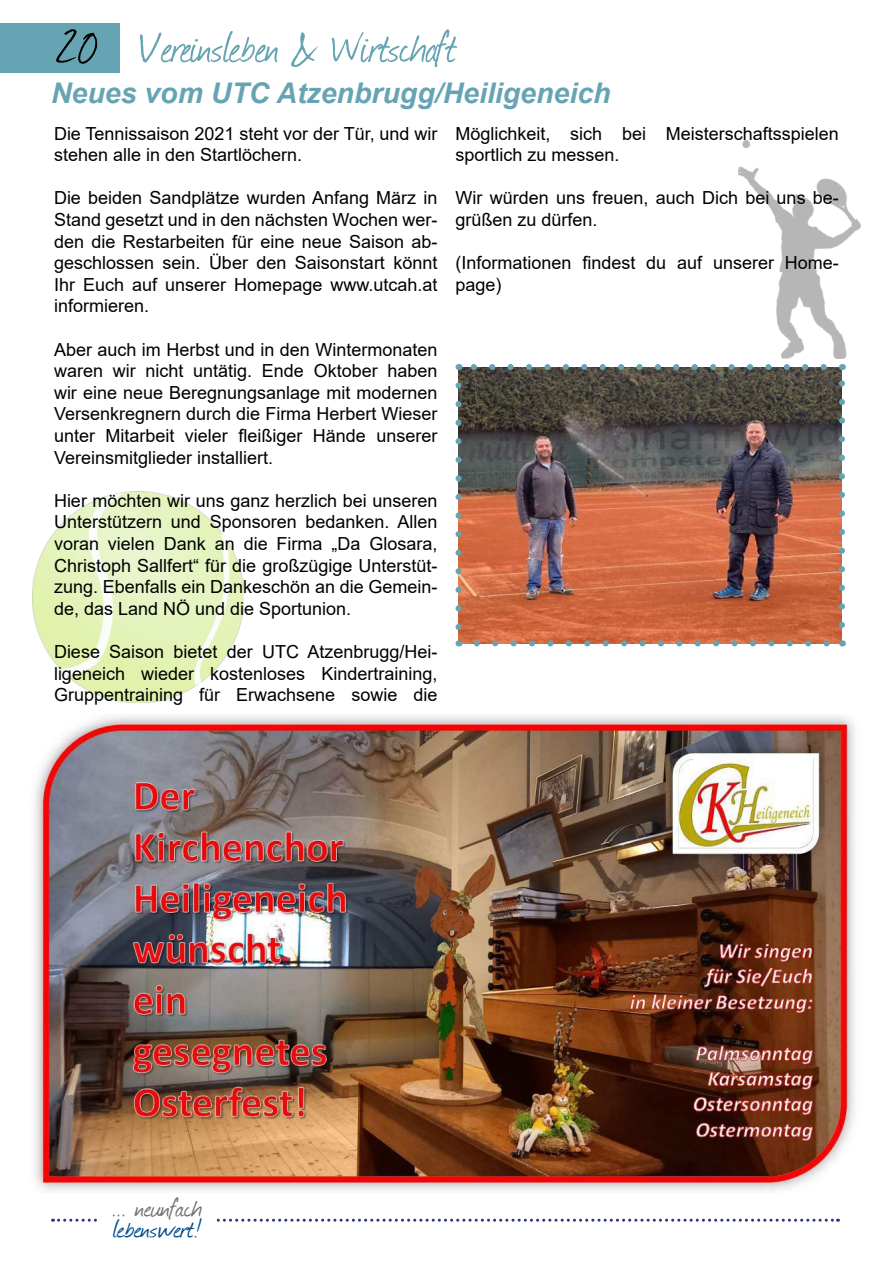
<style>
.page{position:relative;width:893px;height:1263px;background:#fff}
.page>*{position:absolute;margin:0;border:0;box-sizing:border-box;transform-origin:0 0}
.t1{font:51px "Journal";letter-spacing:-.01em;color:#67a4b3}
.t2{font:30px "Journal";color:#706f6f;scale:1.12 1}
.t3{font:30px "Journal";color:#004c8e;scale:1.12 1}
.t4{font:italic 700 28.5px "Arial";color:#67a4b3}
.t5{font:18px/21.6px "Arial";color:#000}
.s1{color:#000}
</style>
<div class="page">
<svg style="left:52px;top:1219px;width:786px;height:3px"></svg>
<div style="left:98px;top:1187px;width:118px;height:59px;background:#fff"></div>
<div style="left:1px;top:23px;width:119px;height:49px;background:#67a4b3"></div>
<img style="left:33px;top:491px;width:211px;height:212px">
<img style="left:34px;top:716px;width:821px;height:476px">
<img style="left:458px;top:367px;width:384px;height:276px">
<svg style="left:455px;top:385px;width:6px;height:249px"></svg>
<svg style="left:477px;top:640px;width:356px;height:6px"></svg>
<svg style="left:839px;top:376px;width:6px;height:249px"></svg>
<svg style="left:468px;top:364px;width:356px;height:6px"></svg>
<img style="left:738px;top:141px;width:122px;height:217px">
<h1 class="t1" style="left:57px;top:12px;width:402px"><span class="s1">20</span> Vereinsleben &amp; Wirtschaft</h1>
<h3 class="t4" style="left:51px;top:74px;width:561px">Neues vom UTC Atzenbrugg/Heiligeneich</h3>
<p class="t5" style="left:54px;top:122px;width:385px">Die Tennissaison 2021 steht vor der Tür, und wir stehen alle in den Startlöchern.</p>
<p class="t5" style="left:54px;top:187px;width:385px;text-align:justify">Die beiden Sandplätze wurden Anfang März in Stand gesetzt und in den nächsten Wochen wer&shy;den die Restarbeiten für eine neue Saison ab&shy;geschlossen sein. Über den Saisonstart könnt Ihr Euch auf unserer Homepage www.utcah.at informieren.</p>
<p class="t5" style="left:54px;top:338px;width:385px;text-align:justify">Aber auch im Herbst und in den Wintermonaten waren wir nicht untätig. Ende Oktober haben wir eine neue Beregnungsanlage mit modernen Versenkregnern durch die Firma Herbert Wieser unter Mitarbeit vieler fleißiger Hände unserer Vereinsmitglieder installiert.</p>
<p class="t5" style="left:54px;top:490px;width:385px;text-align:justify">Hier möchten wir uns ganz herzlich bei unseren Unterstützern und Sponsoren bedanken. Allen voran vielen Dank an die Firma „Da Glosara, Christoph Sallfert“ für die großzügige Unterstüt&shy;zung. Ebenfalls ein Dankeschön an die Gemein&shy;de, das Land NÖ und die Sportunion.</p>
<p class="t5" style="left:54px;top:641px;width:385px;text-align:justify">Diese Saison bietet der UTC Atzenbrugg/Hei&shy;ligeneich wieder kostenloses Kindertraining, Gruppentraining für Erwachsene sowie die</p>
<p class="t5" style="left:455px;top:122px;width:385px">Möglichkeit, sich bei Meisterschaftsspielen sportlich zu messen.</p>
<p class="t5" style="left:455px;top:187px;width:385px">Wir würden uns freuen, auch Dich bei uns be&shy;grüßen zu dürfen.</p>
<p class="t5" style="left:455px;top:252px;width:385px">(Informationen findest du auf unserer Home&shy;page)</p>
<h2 class="t2" style="left:113px;top:1187px;width:81px">... neunfach</h2>
<h2 class="t3" style="left:113px;top:1208px;width:80px">lebenswert!</h2>
</div>
